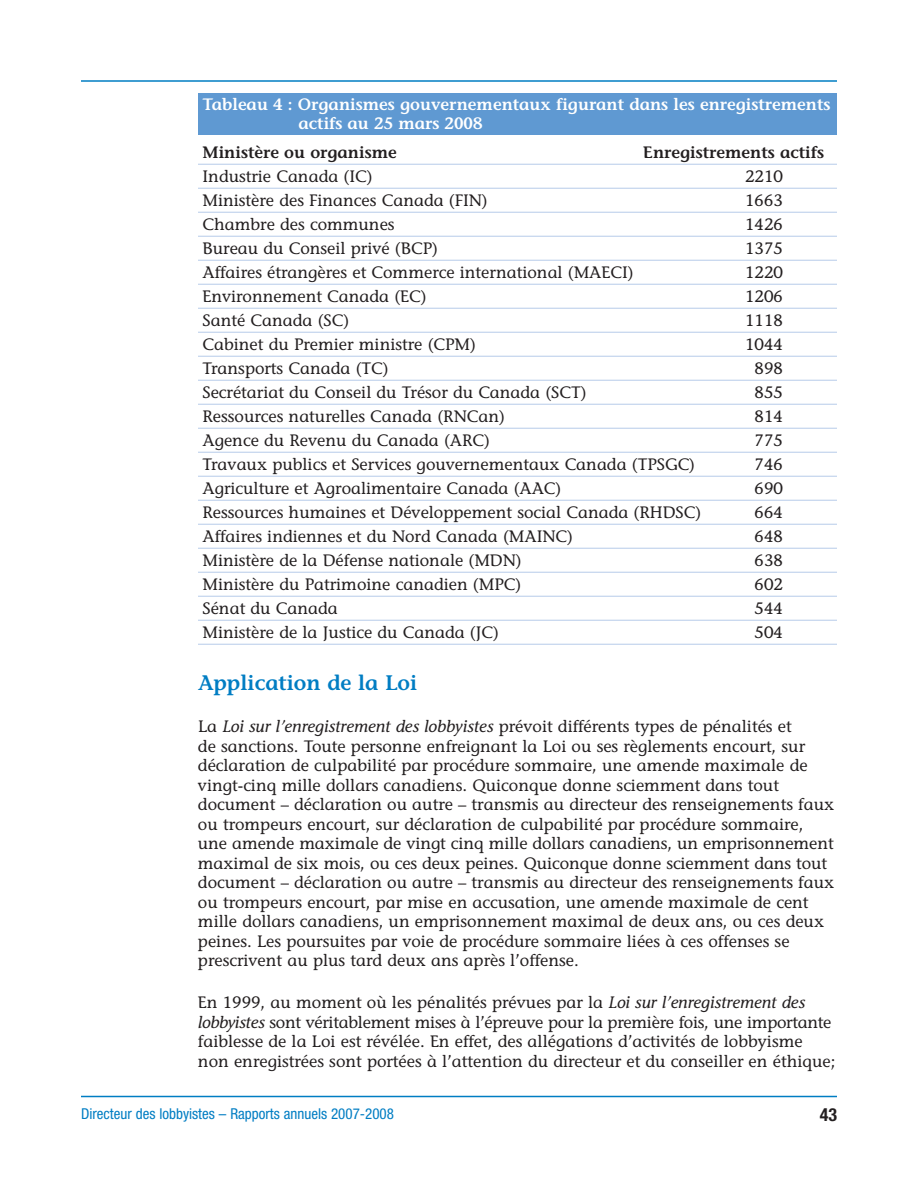
<style>
.page{position:relative;width:918px;height:1188px;background:#fff}
.page>*{position:absolute;margin:0;border:0;box-sizing:border-box;transform-origin:0 0}
.t1{font:600 21px "Stone Informal";color:#007dc3}
.t2{font:700 condensed 18px "Helvetica Neue";color:#231f20}
.t3{font:16.5px/19.5px "Stone Informal";color:#231f20}
.t4{font:600 16.5px/19.5px "Stone Informal";color:#fff}
.t5{font:600 16.5px "Stone Informal";color:#231f20}
.t6{font:condensed 15px "Helvetica Neue";color:#007dc3}
.s1{font-style:italic}
</style>
<div class="page">
<div style="left:198px;top:93px;width:639px;height:41px;background:#5f99d2"></div>
<hr style="left:81px;top:80px;width:756px;height:2px;background:#007dc3">
<hr style="left:81px;top:1096px;width:756px;height:1px;background:#007dc3">
<hr style="left:198px;top:164px;width:639px;height:1px;background:#b6cbe9">
<hr style="left:198px;top:188px;width:639px;height:1px;background:#b6cbe9">
<hr style="left:198px;top:212px;width:639px;height:1px;background:#b6cbe9">
<hr style="left:198px;top:236px;width:639px;height:1px;background:#b6cbe9">
<hr style="left:198px;top:260px;width:639px;height:1px;background:#b6cbe9">
<hr style="left:198px;top:284px;width:639px;height:1px;background:#b6cbe9">
<hr style="left:198px;top:308px;width:639px;height:1px;background:#b6cbe9">
<hr style="left:198px;top:332px;width:639px;height:1px;background:#b6cbe9">
<hr style="left:198px;top:356px;width:639px;height:1px;background:#b6cbe9">
<hr style="left:198px;top:380px;width:639px;height:1px;background:#b6cbe9">
<hr style="left:198px;top:404px;width:639px;height:1px;background:#b6cbe9">
<hr style="left:198px;top:428px;width:639px;height:1px;background:#b6cbe9">
<hr style="left:198px;top:452px;width:639px;height:1px;background:#b6cbe9">
<hr style="left:198px;top:476px;width:639px;height:1px;background:#b6cbe9">
<hr style="left:198px;top:500px;width:639px;height:1px;background:#b6cbe9">
<hr style="left:198px;top:524px;width:639px;height:1px;background:#b6cbe9">
<hr style="left:198px;top:548px;width:639px;height:1px;background:#b6cbe9">
<hr style="left:198px;top:572px;width:639px;height:1px;background:#b6cbe9">
<hr style="left:198px;top:596px;width:639px;height:1px;background:#b6cbe9">
<hr style="left:198px;top:620px;width:639px;height:1px;background:#b6cbe9">
<hr style="left:198px;top:644px;width:639px;height:1px;background:#b6cbe9">
<p class="t4" style="left:299px;top:95px;width:534px;text-indent:-96px">Tableau 4 : Organismes gouvernementaux figurant dans les enregistrements actifs au 25 mars 2008</p>
<p class="t5" style="left:202px;top:145px;width:196px">Ministère ou organisme</p>
<p class="t5" style="left:643px;top:145px;width:183px">Enregistrements actifs</p>
<p class="t3" style="left:202px;top:167px;width:172px">Industrie Canada (IC)</p>
<p class="t3" style="left:745px;top:167px;width:39px">2210</p>
<p class="t3" style="left:202px;top:191px;width:287px">Ministère des Finances Canada (FIN)</p>
<p class="t3" style="left:745px;top:191px;width:39px">1663</p>
<p class="t3" style="left:202px;top:215px;width:194px">Chambre des communes</p>
<p class="t3" style="left:745px;top:215px;width:39px">1426</p>
<p class="t3" style="left:202px;top:239px;width:237px">Bureau du Conseil privé (BCP)</p>
<p class="t3" style="left:745px;top:239px;width:39px">1375</p>
<p class="t3" style="left:202px;top:263px;width:433px">Affaires étrangères et Commerce international (MAECI)</p>
<p class="t3" style="left:745px;top:263px;width:39px">1220</p>
<p class="t3" style="left:202px;top:287px;width:226px">Environnement Canada (EC)</p>
<p class="t3" style="left:745px;top:287px;width:39px">1206</p>
<p class="t3" style="left:202px;top:311px;width:148px">Santé Canada (SC)</p>
<p class="t3" style="left:745px;top:311px;width:39px">1118</p>
<p class="t3" style="left:202px;top:335px;width:275px">Cabinet du Premier ministre (CPM)</p>
<p class="t3" style="left:745px;top:335px;width:39px">1044</p>
<p class="t3" style="left:202px;top:359px;width:188px">Transports Canada (TC)</p>
<p class="t3" style="left:755px;top:359px;width:30px">898</p>
<p class="t3" style="left:202px;top:383px;width:386px">Secrétariat du Conseil du Trésor du Canada (SCT)</p>
<p class="t3" style="left:755px;top:383px;width:30px">855</p>
<p class="t3" style="left:202px;top:407px;width:304px">Ressources naturelles Canada (RNCan)</p>
<p class="t3" style="left:755px;top:407px;width:30px">814</p>
<p class="t3" style="left:202px;top:431px;width:289px">Agence du Revenu du Canada (ARC)</p>
<p class="t3" style="left:755px;top:431px;width:30px">775</p>
<p class="t3" style="left:202px;top:455px;width:494px">Travaux publics et Services gouvernementaux Canada (TPSGC)</p>
<p class="t3" style="left:755px;top:455px;width:30px">746</p>
<p class="t3" style="left:202px;top:479px;width:360px">Agriculture et Agroalimentaire Canada (AAC)</p>
<p class="t3" style="left:755px;top:479px;width:30px">690</p>
<p class="t3" style="left:202px;top:503px;width:500px">Ressources humaines et Développement social Canada (RHDSC)</p>
<p class="t3" style="left:755px;top:503px;width:30px">664</p>
<p class="t3" style="left:202px;top:527px;width:372px">Affaires indiennes et du Nord Canada (MAINC)</p>
<p class="t3" style="left:755px;top:527px;width:30px">648</p>
<p class="t3" style="left:202px;top:551px;width:321px">Ministère de la Défense nationale (MDN)</p>
<p class="t3" style="left:755px;top:551px;width:30px">638</p>
<p class="t3" style="left:202px;top:575px;width:320px">Ministère du Patrimoine canadien (MPC)</p>
<p class="t3" style="left:755px;top:575px;width:30px">602</p>
<p class="t3" style="left:202px;top:599px;width:137px">Sénat du Canada</p>
<p class="t3" style="left:755px;top:599px;width:30px">544</p>
<p class="t3" style="left:202px;top:623px;width:298px">Ministère de la Justice du Canada (JC)</p>
<p class="t3" style="left:755px;top:623px;width:30px">504</p>
<p class="t1" style="left:198px;top:674px;width:221px">Application de la Loi</p>
<p class="t3" style="left:198px;top:718px;width:638px">La <span class="s1">Loi sur l’enregistrement des lobbyistes</span> prévoit différents types de pénalités et<br>de sanctions. Toute personne enfreignant la Loi ou ses règlements encourt, sur déclaration de culpabilité par procédure sommaire, une amende maximale de vingt-cinq mille dollars canadiens. Quiconque donne sciemment dans tout document – déclaration ou autre – transmis au directeur des renseignements faux ou trompeurs encourt, sur déclaration de culpabilité par procédure sommaire, une amende maximale de vingt cinq mille dollars canadiens, un emprisonnement maximal de six mois, ou ces deux peines. Quiconque donne sciemment dans tout document – déclaration ou autre – transmis au directeur des renseignements faux ou trompeurs encourt, par mise en accusation, une amende maximale de cent mille dollars canadiens, un emprisonnement maximal de deux ans, ou ces deux peines. Les poursuites par voie de procédure sommaire liées à ces offenses se prescrivent au plus tard deux ans après l’offense.</p>
<p class="t3" style="left:198px;top:994px;width:639px">En 1999, au moment où les pénalités prévues par la <span class="s1">Loi sur l’enregistrement des lobbyistes</span> sont véritablement mises à l’épreuve pour la première fois, une importante faiblesse de la Loi est révélée. En effet, des allégations d’activités de lobbyisme non enregistrées sont portées à l’attention du directeur et du conseiller en éthique;</p>
<p class="t6" style="left:81px;top:1108px;width:315px">Directeur des lobbyistes – Rapports annuels 2007-2008</p>
<p class="t2" style="left:820px;top:1108px;width:19px">43</p>
</div>
